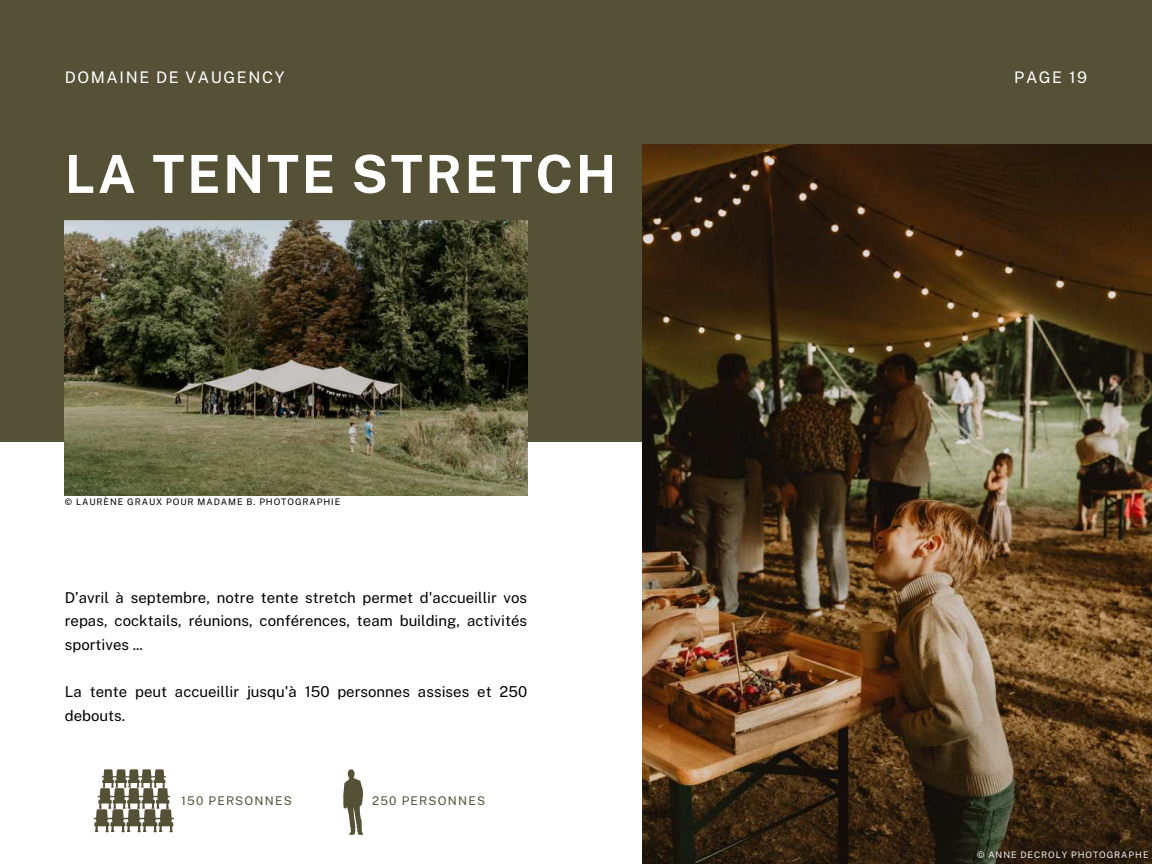
<style>
.page{position:relative;width:1152px;height:864px;background:#fff}
.page>*{position:absolute;margin:0;border:0;box-sizing:border-box;transform-origin:0 0}
.t1{font:700 52.5px "Public Sans";letter-spacing:.05em;color:#fff}
.t2{font:16.05px "Public Sans";letter-spacing:.1em;color:#fff}
.t3{font:15px/23.5px "Public Sans";color:#000;text-align:justify}
.t4{font:12px "Public Sans";letter-spacing:.1em;color:#555137}
.t5{font:9px "Public Sans";letter-spacing:.1em;color:#000}
.t6{font:9px "Public Sans";letter-spacing:.1em;color:#f1efec}
</style>
<div class="page">
<div style="left:0;top:0;width:1151px;height:442px;background:#555137"></div>
<img style="left:65px;top:221px;width:462px;height:274px">
<img style="left:643px;top:144px;width:509px;height:720px">
<svg style="left:94px;top:769px;width:80px;height:63px"></svg>
<svg style="left:343px;top:769px;width:20px;height:66px"></svg>
<p class="t2" style="left:65px;top:65px;width:221px">DOMAINE DE VAUGENCY</p>
<p class="t2" style="left:1014px;top:65px;width:74px">PAGE 19</p>
<h1 class="t1" style="left:65px;top:136px;width:553px">LA TENTE STRETCH</h1>
<p class="t5" style="left:65px;top:495px;width:277px">© LAURÈNE GRAUX POUR MADAME B. PHOTOGRAPHIE</p>
<p class="t3" style="left:65px;top:585px;width:464px">D’avril à septembre, notre tente stretch permet d'accueillir vos repas, cocktails, réunions, conférences, team building, activités sportives ...</p>
<p class="t3" style="left:65px;top:679px;width:464px">La tente peut accueillir jusqu'à 150 personnes assises et 250 debouts.</p>
<p class="t4" style="left:181px;top:792px;width:112px">150 PERSONNES</p>
<p class="t4" style="left:372px;top:792px;width:115px">250 PERSONNES</p>
<p class="t6" style="left:977px;top:848px;width:173px">© ANNE DECROLY PHOTOGRAPHE</p>
</div>
